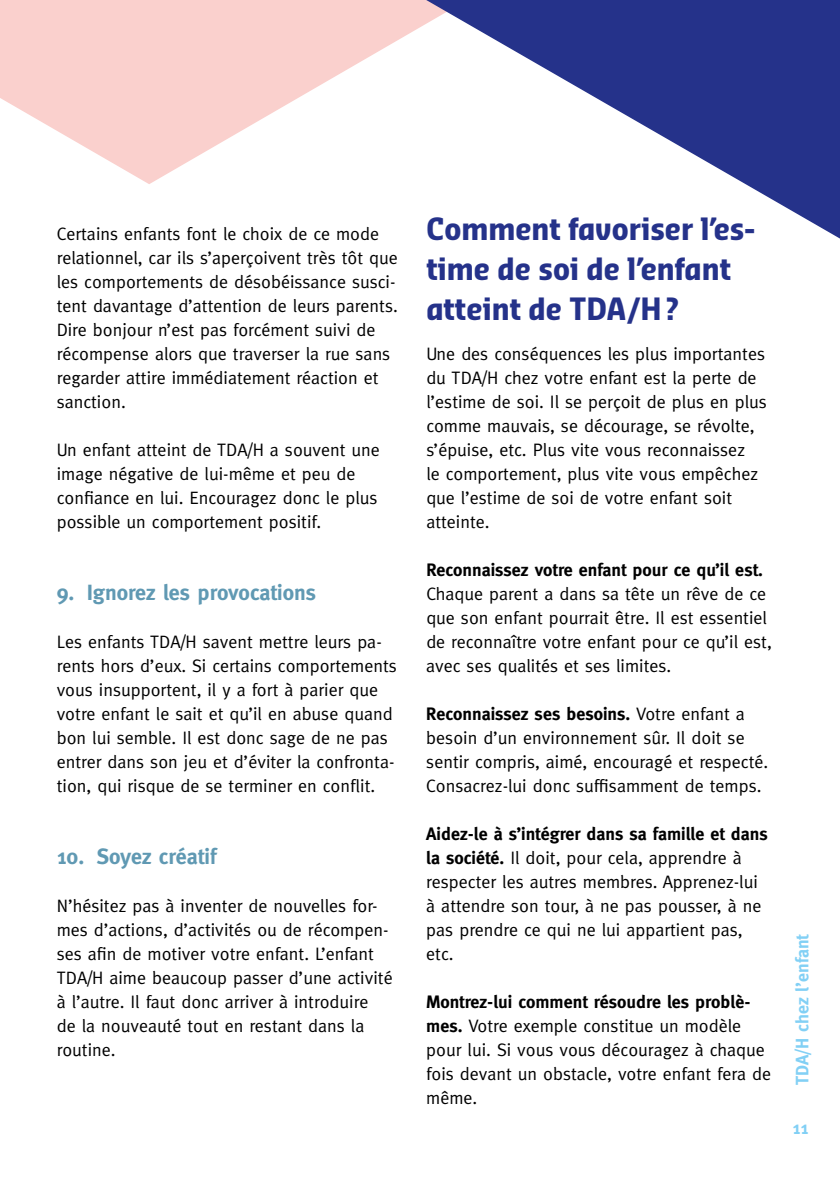
<style>
.page{position:relative;width:840px;height:1191px;background:#fff}
.page>*{position:absolute;margin:0;border:0;box-sizing:border-box;transform-origin:0 0}
.t1{font:700 30px/40px "Sansa Con Pro";color:#25328a}
.t2{font:700 22px "Meta";color:#6099b3}
.t3{font:18px/24px "Meta";color:#000}
.t4{font:700 18px "Meta";color:#000}
.t5{font:700 18px "Meta";color:#82d0f5}
.s1{font-weight:700}
</style>
<div class="page">
<svg style="left:0;top:0;width:396px;height:184px;fill:#fad0cd"></svg>
<svg style="left:396px;top:0;width:443px;height:238px"></svg>
<p class="t3" style="left:57px;top:221px;width:342px">Certains enfants font le choix de ce mode relationnel, car ils s’aperçoivent très tôt que les comportements de désobéissance susci&shy;tent davantage d’attention de leurs parents.<br>Dire bonjour n’est pas forcément suivi de récompense alors que traverser la rue sans regarder attire immédiatement réaction et sanction.</p>
<p class="t3" style="left:57px;top:437px;width:324px">Un enfant atteint de TDA/H a souvent une image négative de lui-même et peu de confiance en lui. Encouragez donc le plus possible un comportement positif.</p>
<p class="t2" style="left:57px;top:580px;width:261px">9. Ignorez les provocations</p>
<p class="t3" style="left:57px;top:630px;width:341px">Les enfants TDA/H savent mettre leurs pa&shy;rents hors d’eux. Si certains comportements vous insupportent, il y a fort à parier que votre enfant le sait et qu’il en abuse quand bon lui semble. Il est donc sage de ne pas entrer dans son jeu et d’éviter la confronta&shy;tion, qui risque de se terminer en conflit.</p>
<p class="t2" style="left:57px;top:844px;width:161px">10. Soyez créatif</p>
<p class="t3" style="left:57px;top:894px;width:337px">N’hésitez pas à inventer de nouvelles for&shy;mes d’actions, d’activités ou de récompen&shy;ses afin de motiver votre enfant. L’enfant TDA/H aime beaucoup passer d’une activité à l’autre. Il faut donc arriver à introduire<br>de la nouveauté tout en restant dans la routine.</p>
<h1 class="t1" style="left:426px;top:209px;width:330px">Comment favoriser l’es&shy;time de soi de l’enfant atteint de TDA/H?</h1>
<p class="t3" style="left:426px;top:342px;width:342px">Une des conséquences les plus importantes du TDA/H chez votre enfant est la perte de l’estime de soi. Il se perçoit de plus en plus comme mauvais, se décourage, se révolte, s’épuise, etc. Plus vite vous reconnaissez<br>le comportement, plus vite vous empêchez que l’estime de soi de votre enfant soit atteinte.</p>
<p class="t4" style="left:426px;top:559px;width:338px">Reconnaissez votre enfant pour ce qu’il est.</p>
<p class="t3" style="left:426px;top:582px;width:347px">Chaque parent a dans sa tête un rêve de ce que son enfant pourrait être. Il est essentiel de reconnaître votre enfant pour ce qu’il est, avec ses qualités et ses limites.</p>
<p class="t3" style="left:426px;top:701px;width:343px"><span class="s1">Reconnaissez ses besoins.</span> Votre enfant a besoin d’un environnement sûr. Il doit se sentir compris, aimé, encouragé et respecté.<br>Consacrez-lui donc suffisamment de temps.</p>
<p class="t3" style="left:426px;top:821px;width:343px"><span class="s1">Aidez-le à s’intégrer dans sa famille et dans la société.</span> Il doit, pour cela, apprendre à respecter les autres membres. Apprenez-lui à attendre son tour, à ne pas pousser, à ne pas prendre ce qui ne lui appartient pas, etc.</p>
<p class="t3" style="left:426px;top:989px;width:346px"><span class="s1">Montrez-lui comment résoudre les problè&shy;mes.</span> Votre exemple constitue un modèle pour lui. Si vous vous découragez à chaque fois devant un obstacle, votre enfant fera de même.</p>
<p class="t5" style="left:791px;top:1085px;width:153px;rotate:-90deg">TDA/H chez l’enfant</p>
<p class="t5" style="left:792px;top:1117px;width:18px">11</p>
</div>
